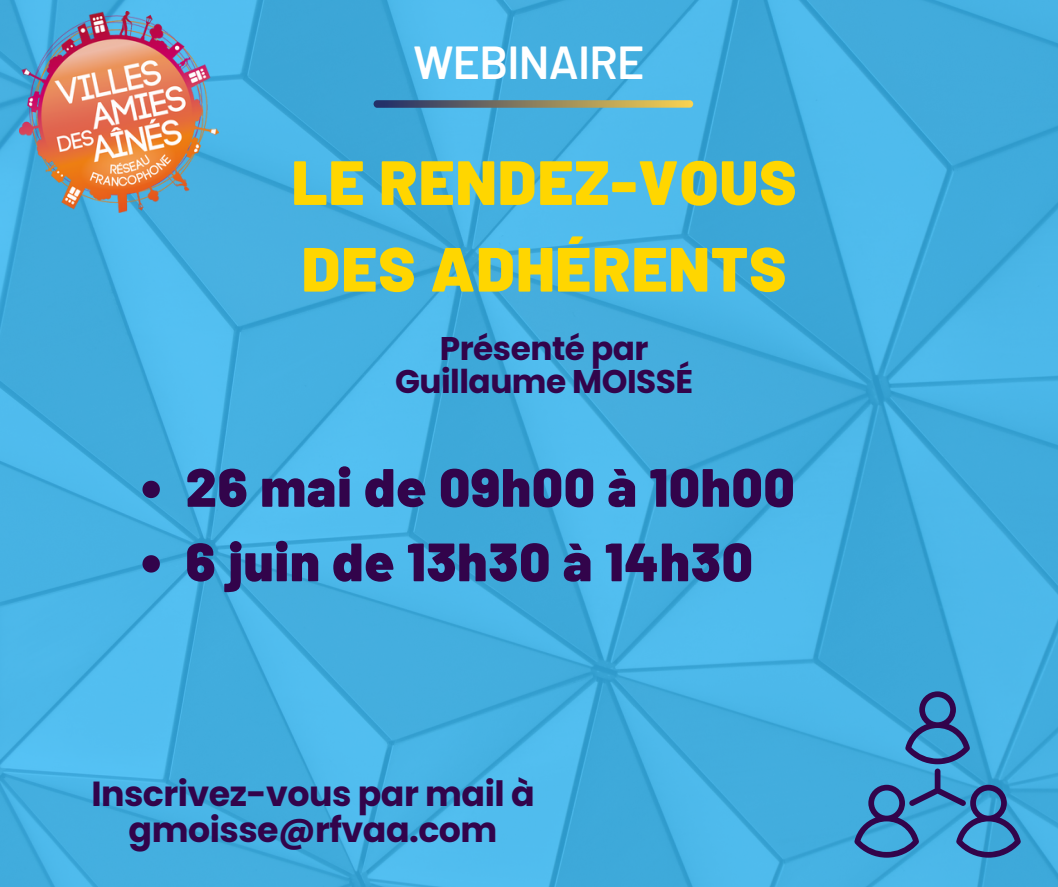
<style>
.page{position:relative;width:1058px;height:887px;background:#fff}
.page>*{position:absolute;margin:0;border:0;box-sizing:border-box;transform-origin:0 0}
.t1{font:900 62.4px/86.7px "Barlow";letter-spacing:.02em;color:#ffd600}
.t2{font:900 53.85px/74.4px "Barlow";letter-spacing:.02em;color:#32044b}
.t3{font:600 46.2px "Barlow";letter-spacing:-.015em;color:#fff}
.t4{font:700 34.8px/36px "Poppins";letter-spacing:-.015em;color:#32044b;text-align:center}
.t5{font:700 32.7px/33.8px "Poppins";letter-spacing:-.015em;color:#32044b;text-align:center}
</style>
<div class="page">
<img style="left:0;top:0;width:1058px;height:886px">
<svg style="left:373px;top:100px;width:320px;height:8px;background:#878264"></svg>
<img style="left:19px;top:12px;width:200px;height:200px">
<svg style="left:854px;top:691px;width:166px;height:166px;background:#3f92c7"></svg>
<svg style="left:142px;top:480px;width:18px;height:18px"></svg>
<svg style="left:142px;top:555px;width:18px;height:17px"></svg>
<h3 class="t3" style="left:413px;top:32px;width:233px">WEBINAIRE</h3>
<h1 class="t1" style="left:292px;top:137px;width:506px">LE RENDEZ-VOUS<br>DES ADHÉRENTS</h1>
<p class="t5" style="left:395px;top:331px;width:300px">Présenté par<br>Guillaume MOISSÉ</p>
<h2 class="t2" style="left:186px;top:448px;width:610px">26 mai de 09h00 à 10h00<br>6 juin de 13h30 à 14h30</h2>
<p class="t4" style="left:91px;top:775px;width:445px">Inscrivez-vous par mail à gmoisse@rfvaa.com</p>
</div>
